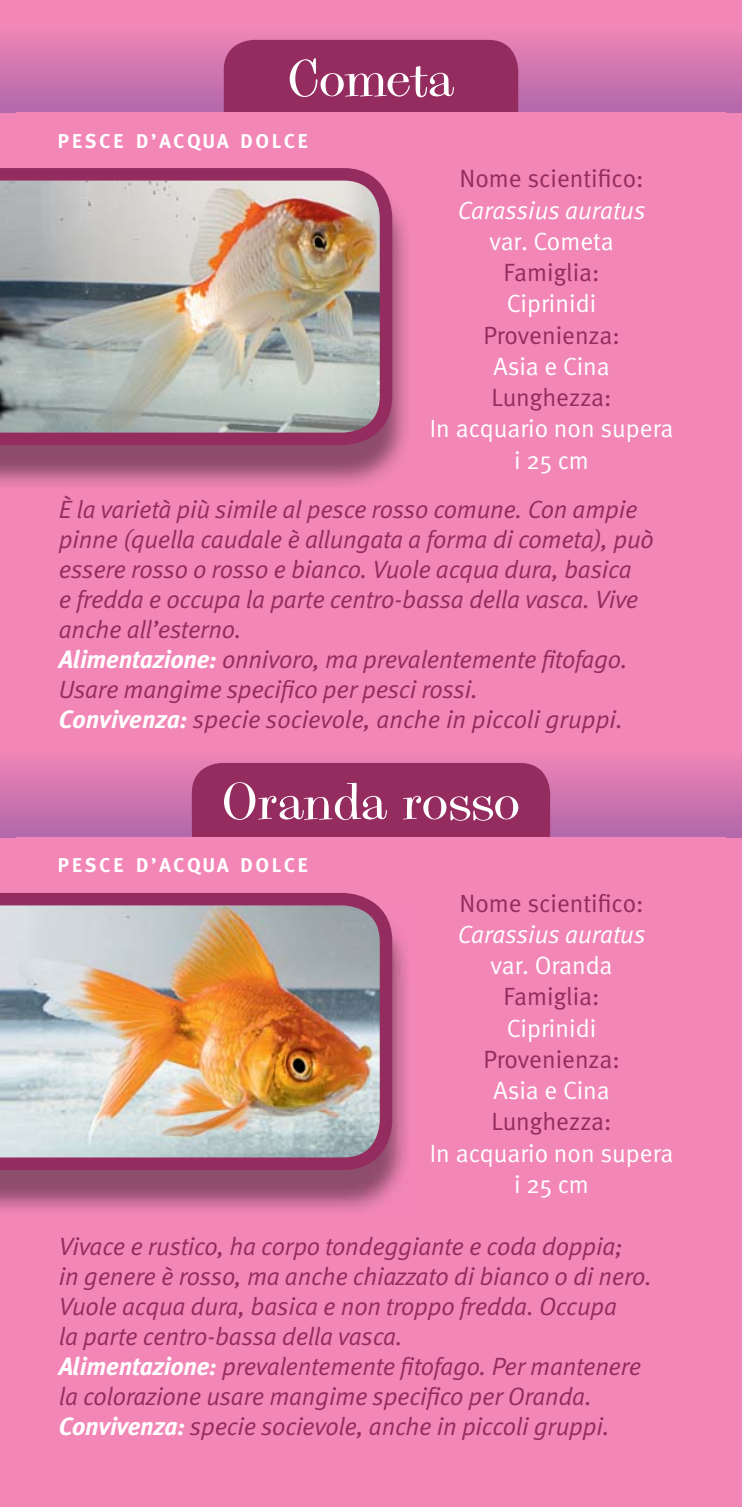
<style>
.page{position:relative;width:742px;height:1507px;background:#fff}
.page>*{position:absolute;margin:0;border:0;box-sizing:border-box;transform-origin:0 0}
.t1{font:55px "Pike";color:#fff;scale:1.3 1}
.t2{font:italic 25px/30px "Meta Normal";letter-spacing:-.01em;color:#942c60}
.t3{font:25px/31.2px "Meta Normal";color:#fff;text-align:center}
.t4{font:25px "Meta Normal";color:#942c60}
.t5{font:italic 25px "Meta Normal";color:#fff}
.t6{font:700 20px "Meta";letter-spacing:.15em;color:#fff}
.s1{font-family:"Meta Plus";font-weight:700;color:#fff}
</style>
<div class="page">
<div style="left:0;top:0;width:741px;height:1506px;background:#f287b7"></div>
<img style="left:0;top:930px;width:407px;height:281px">
<img style="left:0;top:893px;width:392px;height:277px">
<img style="left:0;top:205px;width:407px;height:280px">
<img style="left:0;top:168px;width:392px;height:277px">
<div style="left:0;top:9px;width:741px;height:103px;background:linear-gradient(to bottom,#fa8bb8,#b268aa)"></div>
<div style="left:224px;top:40px;width:294px;height:100px;background:#942c60;border-radius:30px"></div>
<div style="left:16px;top:112px;width:709px;height:45px;background:#f287b7"></div>
<div style="left:0;top:732px;width:741px;height:105px;background:linear-gradient(to bottom,#fa8bb8,#b268aa)"></div>
<div style="left:192px;top:763px;width:358px;height:100px;background:#942c60;border-radius:30px"></div>
<div style="left:16px;top:837px;width:709px;height:44px;background:#f287b7"></div>
<h1 class="t1" style="left:288px;top:60px;width:129px">Cometa</h1>
<p class="t6" style="left:58px;top:133px;width:251px">PESCE D’ACQUA DOLCE</p>
<p class="t4" style="left:459px;top:169px;width:185px">Nome scientifico:</p>
<p class="t5" style="left:457px;top:200px;width:189px">Carassius auratus</p>
<p class="t3" style="left:489px;top:227px;width:126px">var. Cometa</p>
<p class="t4" style="left:503px;top:263px;width:97px">Famiglia:</p>
<p class="t3" style="left:506px;top:290px;width:91px">Ciprinidi</p>
<p class="t4" style="left:483px;top:325px;width:138px">Provenienza:</p>
<p class="t3" style="left:493px;top:352px;width:118px">Asia e Cina</p>
<p class="t4" style="left:491px;top:388px;width:121px">Lunghezza:</p>
<p class="t3" style="left:429px;top:415px;width:245px">In acquario non supera i 25 cm</p>
<p class="t2" style="left:59px;top:496px;width:596px">È la varietà più simile al pesce rosso comune. Con ampie pinne (quella caudale è allungata a forma di cometa), può essere rosso o rosso e bianco. Vuole acqua dura, basica<br>e fredda e occupa la parte centro-bassa della vasca. Vive anche all’esterno.<br><span class="s1">Alimentazione:</span> onnivoro, ma prevalentemente fitofago.<br>Usare mangime specifico per pesci rossi.<br><span class="s1">Convivenza:</span> specie socievole, anche in piccoli gruppi.</p>
<h1 class="t1" style="left:222px;top:782px;width:230px">Oranda rosso</h1>
<p class="t6" style="left:58px;top:857px;width:251px">PESCE D’ACQUA DOLCE</p>
<p class="t4" style="left:459px;top:893px;width:185px">Nome scientifico:</p>
<p class="t5" style="left:457px;top:924px;width:189px">Carassius auratus</p>
<p class="t3" style="left:490px;top:951px;width:123px">var. Oranda</p>
<p class="t4" style="left:503px;top:987px;width:97px">Famiglia:</p>
<p class="t3" style="left:506px;top:1014px;width:91px">Ciprinidi</p>
<p class="t4" style="left:483px;top:1049px;width:138px">Provenienza:</p>
<p class="t3" style="left:493px;top:1076px;width:118px">Asia e Cina</p>
<p class="t4" style="left:491px;top:1112px;width:121px">Lunghezza:</p>
<p class="t3" style="left:429px;top:1139px;width:245px">In acquario non supera i 25 cm</p>
<p class="t2" style="left:59px;top:1233px;width:594px">Vivace e rustico, ha corpo tondeggiante e coda doppia;<br>in genere è rosso, ma anche chiazzato di bianco o di nero.<br>Vuole acqua dura, basica e non troppo fredda. Occupa<br>la parte centro-bassa della vasca.<br><span class="s1">Alimentazione:</span> prevalentemente fitofago. Per mantenere la colorazione usare mangime specifico per Oranda.<br><span class="s1">Convivenza:</span> specie socievole, anche in piccoli gruppi.</p>
</div>
